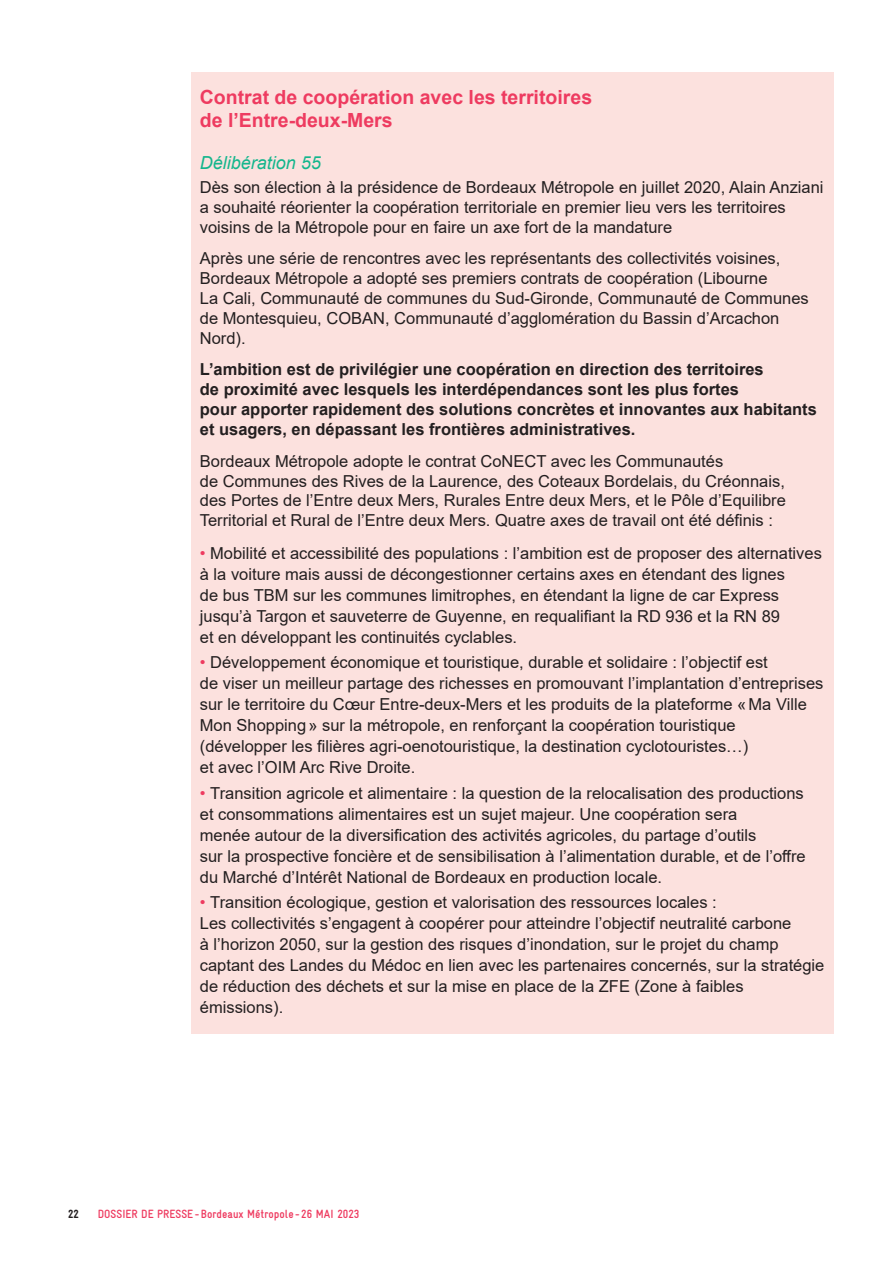
<style>
.page{position:relative;width:893px;height:1263px;background:#fff}
.page>*{position:absolute;margin:0;border:0;box-sizing:border-box;transform-origin:0 0}
.E-_Titre_3{font:700 19.5px/23.4px "Arial";color:#ee3b60}
.E-_Délibération{font:italic 18px "Arial";color:#15b68d}
.E-_Texte_courant{font:16.5px/21px "Arial";color:#231f20}
.E-_Texte_courant-2{font:700 16.5px/19.8px "Arial";color:#231f20}
.t1{font:700 12px "Gravur Condensed Pro";color:#ee3b60}
.t2{font:900 12px "Gravur Condensed Pro";color:#231f20}
.s1{color:#ee3b60}
</style>
<div class="page">
<div style="left:191px;top:72px;width:642px;height:76px;background:#fce1de"></div>
<div style="left:191px;top:147px;width:642px;height:34px;background:#fce1de"></div>
<div style="left:191px;top:164px;width:642px;height:89px;background:#fce1de"></div>
<div style="left:191px;top:235px;width:642px;height:129px;background:#fce1de"></div>
<div style="left:191px;top:346px;width:642px;height:109px;background:#fce1de"></div>
<div style="left:191px;top:438px;width:642px;height:109px;background:#fce1de"></div>
<div style="left:191px;top:530px;width:642px;height:134px;background:#fce1de"></div>
<div style="left:191px;top:639px;width:642px;height:155px;background:#fce1de"></div>
<div style="left:191px;top:770px;width:642px;height:133px;background:#fce1de"></div>
<div style="left:191px;top:879px;width:642px;height:154px;background:#fce1de"></div>
<p class="E-_Titre_3" style="left:200px;top:85px;width:394px">Contrat de coopération avec les territoires de l’Entre-deux-Mers</p>
<p class="E-_Délibération" style="left:200px;top:151px;width:123px">Délibération 55</p>
<p class="E-_Texte_courant" style="left:200px;top:177px;width:625px;line-height:19.8px">Dès son élection à la présidence de Bordeaux Métropole en juillet 2020, Alain Anziani a souhaité réorienter la coopération territoriale en premier lieu vers les territoires voisins de la Métropole pour en faire un axe fort de la mandature</p>
<p class="E-_Texte_courant" style="left:200px;top:249px;width:610px;line-height:19.8px">Après une série de rencontres avec les représentants des collectivités voisines, Bordeaux Métropole a adopté ses premiers contrats de coopération (Libourne<br>La Cali, Communauté de communes du Sud-Gironde, Communauté de Communes de Montesquieu, COBAN, Communauté d’agglomération du Bassin d’Arcachon Nord).</p>
<p class="E-_Texte_courant-2" style="left:200px;top:360px;width:619px">L’ambition est de privilégier une coopération en direction des territoires<br>de proximité avec lesquels les interdépendances sont les plus fortes<br>pour apporter rapidement des solutions concrètes et innovantes aux habitants et usagers, en dépassant les frontières administratives.</p>
<p class="E-_Texte_courant" style="left:200px;top:451px;width:587px;line-height:19.8px">Bordeaux Métropole adopte le contrat CoNECT avec les Communautés<br>de Communes des Rives de la Laurence, des Coteaux Bordelais, du Créonnais, des Portes de l’Entre deux Mers, Rurales Entre deux Mers, et le Pôle d’Equilibre Territorial et Rural de l’Entre deux Mers. Quatre axes de travail ont été définis :</p>
<p class="E-_Texte_courant" style="left:200px;top:543px;width:624px"><span class="s1">•</span> Mobilité et accessibilité des populations : l’ambition est de proposer des alternatives à la voiture mais aussi de décongestionner certains axes en étendant des lignes<br>de bus TBM sur les communes limitrophes, en étendant la ligne de car Express jusqu’à Targon et sauveterre de Guyenne, en requalifiant la RD 936 et la RN 89<br>et en développant les continuités cyclables.</p>
<p class="E-_Texte_courant" style="left:200px;top:652px;width:625px"><span class="s1">•</span> Développement économique et touristique, durable et solidaire : l’objectif est<br>de viser un meilleur partage des richesses en promouvant l’implantation d’entreprises sur le territoire du Cœur Entre-deux-Mers et les produits de la plateforme «Ma Ville Mon Shopping» sur la métropole, en renforçant la coopération touristique (développer les filières agri-oenotouristique, la destination cyclotouristes…)<br>et avec l’OIM Arc Rive Droite.</p>
<p class="E-_Texte_courant" style="left:200px;top:782px;width:607px"><span class="s1">•</span> Transition agricole et alimentaire : la question de la relocalisation des productions et consommations alimentaires est un sujet majeur. Une coopération sera<br>menée autour de la diversification des activités agricoles, du partage d’outils<br>sur la prospective foncière et de sensibilisation à l’alimentation durable, et de l’offre du Marché d’Intérêt National de Bordeaux en production locale.</p>
<p class="E-_Texte_courant" style="left:200px;top:891px;width:626px"><span class="s1">•</span> Transition écologique, gestion et valorisation des ressources locales :<br>Les collectivités s’engagent à coopérer pour atteindre l’objectif neutralité carbone<br>à l’horizon 2050, sur la gestion des risques d’inondation, sur le projet du champ captant des Landes du Médoc en lien avec les partenaires concernés, sur la stratégie de réduction des déchets et sur la mise en place de la ZFE (Zone à faibles émissions).</p>
<p class="t2" style="left:68px;top:1208px;width:12px">22</p>
<p class="t1" style="left:98px;top:1208px;width:263px">DOSSIER DE PRESSE-Bordeaux Métropole - 26 MAI 2023</p>
</div>
